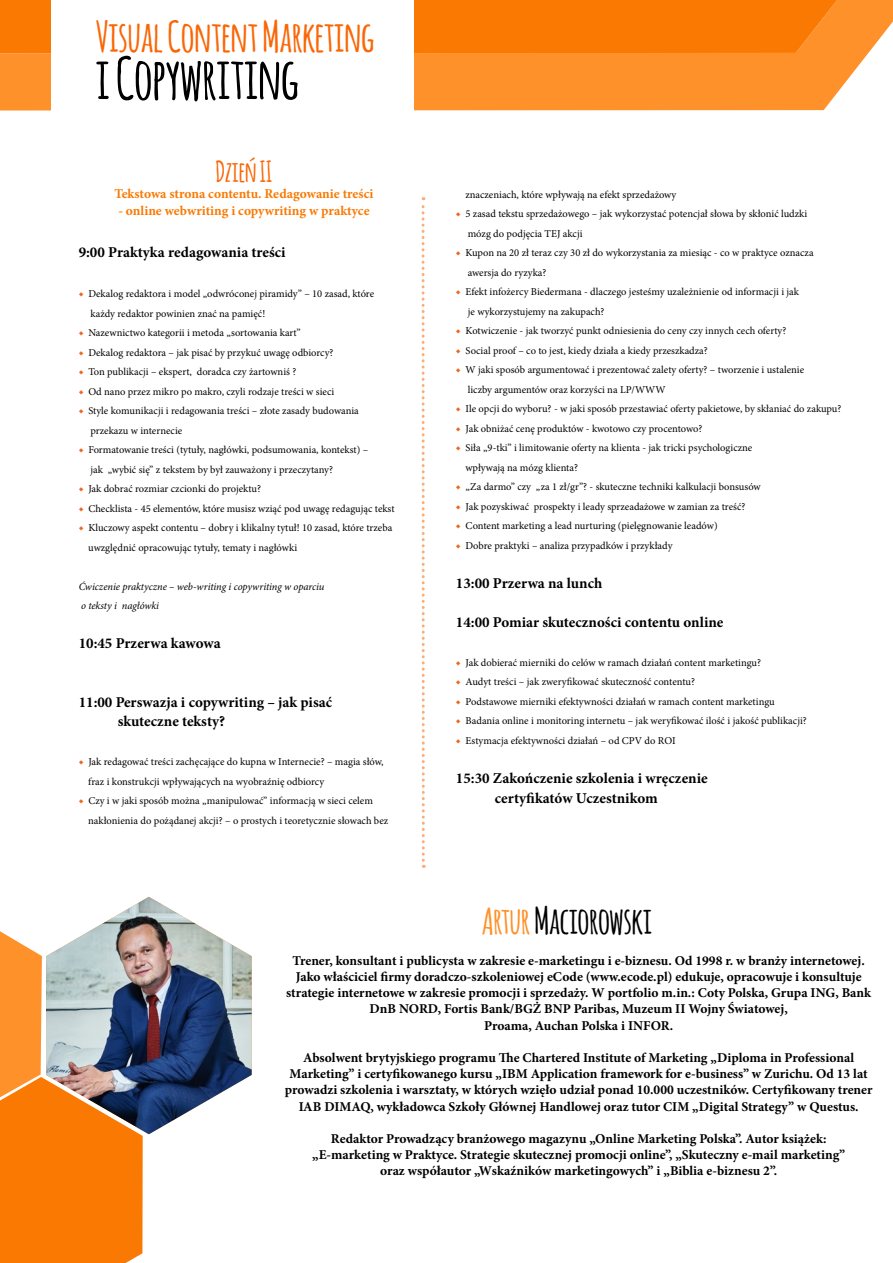
<style>
.page{position:relative;width:893px;height:1263px;background:#fff}
.page>*{position:absolute;margin:0;border:0;box-sizing:border-box;transform-origin:0 0}
.t1{font:700 57.3px "Amatic";color:#000}
.t2{font:700 41.85px "Amatic";color:#fa6606}
.t3{font:700 36.45px "Amatic";letter-spacing:-.005em;color:#000}
.t4{font:700 28.5px "Amatic";color:#fa6606}
.t5{font:700 15px/19.5px "Minion Pro";color:#000}
.t6{font:700 13.5px/16.2px "Minion Pro";color:#000;text-align:center}
.t7{font:700 13.5px "Minion Pro";letter-spacing:-.005em;color:#fa7902}
.t8{font:10.5px/19.5px "Minion Pro";color:#000}
.t9{font:italic 10.5px/19.5px "Minion Pro";letter-spacing:-.005em;color:#000}
.s1{color:#ec671d}
.s2{color:#fe912a}
</style>
<div class="page">
<svg style="left:0;top:931px;width:143px;height:332px;background:#fb8417"></svg>
<img style="left:46px;top:897px;width:206px;height:237px">
<svg style="left:422px;top:197px;width:3px;height:671px"></svg>
<svg style="left:0;top:0;width:893px;height:110px;background:#fe9a3c"></svg>
<div style="left:0;top:0;width:837px;height:53px;background:#fa7902"></div>
<div style="left:51px;top:0;width:363px;height:120px;background:#fff"></div>
<h2 class="t2" style="left:96px;top:7px;width:280px">Visual Content Marketing</h2>
<h1 class="t1" style="left:96px;top:37px;width:205px">i Copywriting</h1>
<h3 class="t4" style="left:216px;top:151px;width:58px">Dzień II</h3>
<p class="t7" style="left:114px;top:184px;width:261px">Tekstowa strona contentu. Redagowanie treści</p>
<p class="t7" style="left:118px;top:201px;width:253px">- online webwriting i copywriting w praktyce</p>
<h3 class="t5" style="left:79px;top:242px;width:209px">9:00 Praktyka redagowania treści</h3>
<p class="t8" style="left:91px;top:284px;width:285px;text-indent:-12px"><span class="s1">◆</span> Dekalog redaktora i model „odwróconej piramidy” – 10 zasad, które każdy redaktor powinien znać na pamięć!</p>
<p class="t8" style="left:79px;top:323px;width:224px"><span class="s1">◆</span> Nazewnictwo kategorii i metoda „sortowania kart”</p>
<p class="t8" style="left:79px;top:343px;width:256px"><span class="s1">◆</span> Dekalog redaktora – jak pisać by przykuć uwagę odbiorcy?</p>
<p class="t8" style="left:79px;top:362px;width:219px"><span class="s1">◆</span> Ton publikacji – ekspert, doradca czy żartowniś ?</p>
<p class="t8" style="left:79px;top:382px;width:257px"><span class="s1">◆</span> Od nano przez mikro po makro, czyli rodzaje treści w sieci</p>
<p class="t8" style="left:91px;top:401px;width:270px;text-indent:-12px"><span class="s1">◆</span> Style komunikacji i redagowania treści – złote zasady budowania przekazu w internecie</p>
<p class="t8" style="left:91px;top:440px;width:279px;text-indent:-12px"><span class="s1">◆</span> Formatowanie treści (tytuły, nagłówki, podsumowania, kontekst) – jak „wybić się” z tekstem by był zauważony i przeczytany?</p>
<p class="t8" style="left:79px;top:479px;width:184px"><span class="s1">◆</span> Jak dobrać rozmiar czcionki do projektu?</p>
<p class="t8" style="left:79px;top:499px;width:317px"><span class="s1">◆</span> Checklista - 45 elementów, które musisz wziąć pod uwagę redagując tekst</p>
<p class="t8" style="left:88px;top:518px;width:306px;text-indent:-10px"><span class="s1">◆</span> Kluczowy aspekt contentu – dobry i klikalny tytuł! 10 zasad, które trzeba uwzględnić opracowując tytuły, tematy i nagłówki</p>
<p class="t9" style="left:79px;top:576px;width:247px">Ćwiczenie praktyczne – web-writing i copywriting w oparciu o teksty i nagłówki</p>
<h3 class="t5" style="left:79px;top:633px;width:144px">10:45 Przerwa kawowa</h3>
<h3 class="t5" style="left:118px;top:692px;width:216px;text-indent:-39px">11:00 Perswazja i copywriting – jak pisać skuteczne teksty?</h3>
<p class="t8" style="left:88px;top:752px;width:297px;text-indent:-10px"><span class="s1">◆</span> Jak redagować treści zachęcające do kupna w Internecie? – magia słów, fraz i konstrukcji wpływających na wyobraźnię odbiorcy</p>
<p class="t8" style="left:88px;top:791px;width:302px;text-indent:-10px"><span class="s1">◆</span> Czy i w jaki sposób można „manipulować” informacją w sieci celem nakłonienia do pożądanej akcji? – o prostych i teoretycznie słowach bez</p>
<p class="t8" style="left:465px;top:185px;width:213px">znaczeniach, które wpływają na efekt sprzedażowy</p>
<p class="t8" style="left:468px;top:204px;width:341px;text-indent:-12px"><span class="s1">◆</span> 5 zasad tekstu sprzedażowego – jak wykorzystać potencjał słowa by skłonić ludzki mózg do podjęcia TEJ akcji</p>
<p class="t8" style="left:468px;top:243px;width:347px;text-indent:-12px"><span class="s1">◆</span> Kupon na 20 zł teraz czy 30 zł do wykorzystania za miesiąc - co w praktyce oznacza awersja do ryzyka?</p>
<p class="t8" style="left:468px;top:282px;width:333px;text-indent:-12px"><span class="s1">◆</span> Efekt infożercy Biedermana - dlaczego jesteśmy uzależnienie od informacji i jak je wykorzystujemy na zakupach?</p>
<p class="t8" style="left:456px;top:321px;width:332px"><span class="s1">◆</span> Kotwiczenie - jak tworzyć punkt odniesienia do ceny czy innych cech oferty?</p>
<p class="t8" style="left:456px;top:341px;width:253px"><span class="s1">◆</span> Social proof – co to jest, kiedy działa a kiedy przeszkadza?</p>
<p class="t8" style="left:468px;top:360px;width:338px;text-indent:-12px"><span class="s1">◆</span> W jaki sposób argumentować i prezentować zalety oferty? – tworzenie i ustalenie liczby argumentów oraz korzyści na LP/WWW</p>
<p class="t8" style="left:456px;top:399px;width:387px"><span class="s1">◆</span> Ile opcji do wyboru? - w jaki sposób przestawiać oferty pakietowe, by skłaniać do zakupu?</p>
<p class="t8" style="left:456px;top:419px;width:248px"><span class="s1">◆</span> Jak obniżać cenę produktów - kwotowo czy procentowo?</p>
<p class="t8" style="left:465px;top:438px;width:289px;text-indent:-10px"><span class="s1">◆</span> Siła „9-tki” i limitowanie oferty na klienta - jak tricki psychologiczne wpływają na mózg klienta?</p>
<p class="t8" style="left:456px;top:477px;width:306px"><span class="s1">◆</span> „Za darmo” czy „za 1 zł/gr”? - skuteczne techniki kalkulacji bonsusów</p>
<p class="t8" style="left:456px;top:497px;width:291px"><span class="s1">◆</span> Jak pozyskiwać prospekty i leady sprzeadażowe w zamian za treść?</p>
<p class="t8" style="left:456px;top:516px;width:263px"><span class="s1">◆</span> Content marketing a lead nurturing (pielęgnowanie leadów)</p>
<p class="t8" style="left:456px;top:536px;width:218px"><span class="s1">◆</span> Dobre praktyki – analiza przypadków i przykłady</p>
<h3 class="t5" style="left:456px;top:573px;width:148px">13:00 Przerwa na lunch</h3>
<h3 class="t5" style="left:456px;top:612px;width:269px">14:00 Pomiar skuteczności contentu online</h3>
<p class="t8" style="left:456px;top:653px;width:307px"><span class="s1">◆</span> Jak dobierać mierniki do celów w ramach działań content marketingu?</p>
<p class="t8" style="left:456px;top:672px;width:241px"><span class="s1">◆</span> Audyt treści – jak zweryfikować skuteczność contentu?</p>
<p class="t8" style="left:456px;top:692px;width:320px"><span class="s1">◆</span> Podstawowe mierniki efektywności działań w ramach content marketingu</p>
<p class="t8" style="left:456px;top:711px;width:352px"><span class="s1">◆</span> Badania online i monitoring internetu – jak weryfikować ilość i jakość publikacji?</p>
<p class="t8" style="left:456px;top:731px;width:221px"><span class="s1">◆</span> Estymacja efektywności działań – od CPV do ROI</p>
<h3 class="t5" style="left:495px;top:768px;width:214px;text-indent:-39px">15:30 Zakończenie szkolenia i wręczenie certyfikatów Uczestnikom</h3>
<h3 class="t3" style="left:482px;top:894px;width:172px"><span class="s2">Artur</span> Maciorowski</h3>
<p class="t6" style="left:286px;top:952px;width:586px">Trener, konsultant i publicysta w zakresie e-marketingu i e-biznesu. Od 1998 r. w branży internetowej.<br>Jako właściciel firmy doradczo-szkoleniowej eCode (www.ecode.pl) edukuje, opracowuje i konsultuje strategie internetowe w zakresie promocji i sprzedaży. W portfolio m.in.: Coty Polska, Grupa ING, Bank DnB NORD, Fortis Bank/BGŻ BNP Paribas, Muzeum II Wojny Światowej,<br>Proama, Auchan Polska i INFOR.</p>
<p class="t6" style="left:285px;top:1049px;width:589px">Absolwent brytyjskiego programu The Chartered Institute of Marketing „Diploma in Professional Marketing” i certyfikowanego kursu „IBM Application framework for e-business” w Zurichu. Od 13 lat prowadzi szkolenia i warsztaty, w których wzięło udział ponad 10.000 uczestników. Certyfikowany trener IAB DIMAQ, wykładowca Szkoły Głównej Handlowej oraz tutor CIM „Digital Strategy” w Questus.</p>
<p class="t6" style="left:312px;top:1130px;width:534px">Redaktor Prowadzący branżowego magazynu „Online Marketing Polska”. Autor książek: „E-marketing w Praktyce. Strategie skutecznej promocji online”, „Skuteczny e-mail marketing” oraz współautor „Wskaźników marketingowych” i „Biblia e-biznesu 2”.</p>
</div>
